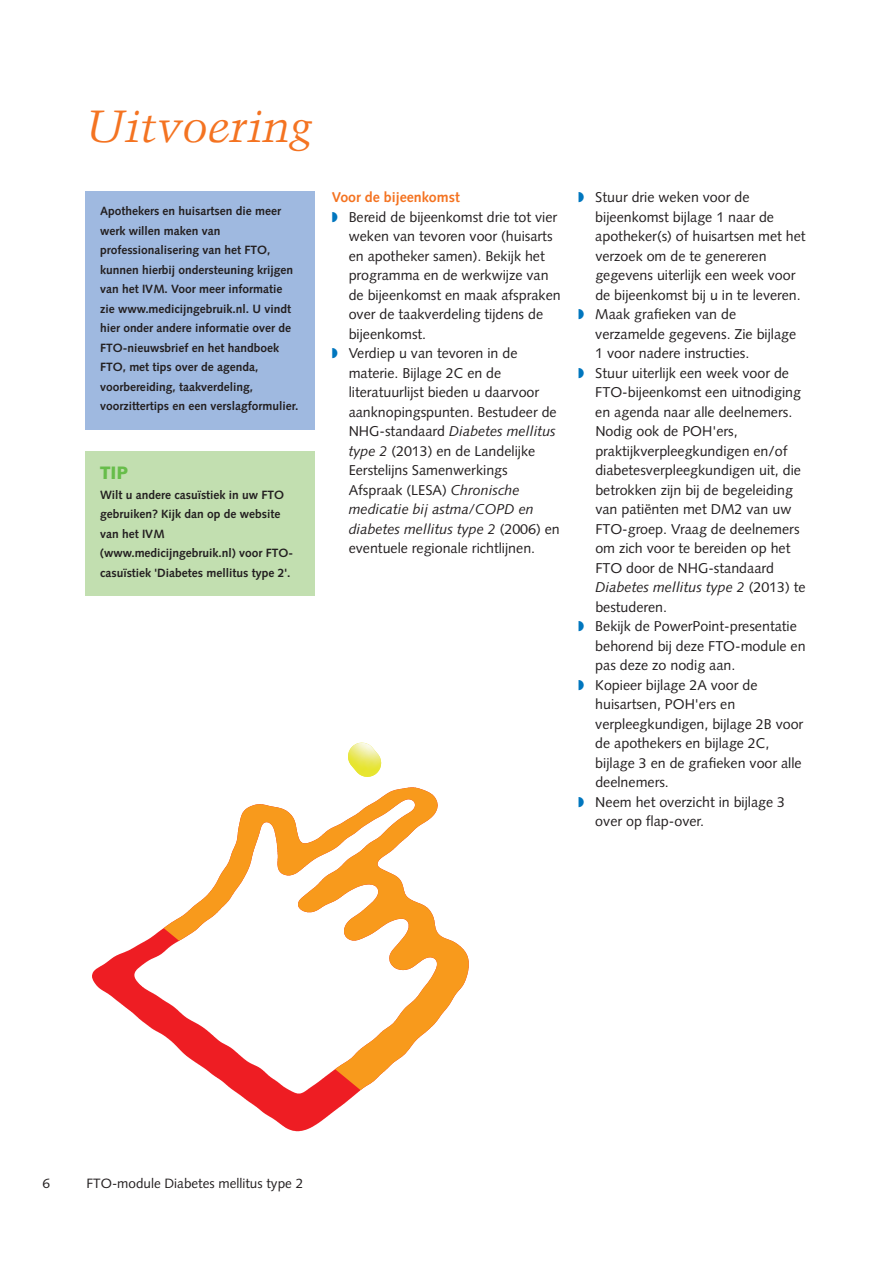
<style>
.page{position:relative;width:893px;height:1263px;background:#fff}
.page>*{position:absolute;margin:0;border:0;box-sizing:border-box;transform-origin:0 0}
.t1{font:italic 45px "Trump Mediaeval";color:#f47321}
.t2{font:900 18px "Syntax";color:#67bd4a}
.t3{font:14.25px/19.5px "Syntax";color:#231f20}
.t4{font:700 14.25px "Syntax";color:#f47321}
.t5{font:13.5px "Syntax";color:#231f20}
.t6{font:700 12px/19.5px "Syntax";color:#231f20}
.s1{font-style:italic}
</style>
<div class="page">
<div style="left:85px;top:191px;width:230px;height:238px;background:#9fb9e0"></div>
<img style="left:92px;top:787px;width:377px;height:345px">
<img style="left:348px;top:742px;width:34px;height:35px">
<div style="left:85px;top:451px;width:230px;height:144px;background:#c2dfb0"></div>
<h1 class="t1" style="left:85px;top:100px;width:229px">Uitvoering</h1>
<p class="t6" style="left:100px;top:203px;width:200px">Apothekers en huisartsen die meer werk willen maken van professionalisering van het FTO, kunnen hierbij ondersteuning krijgen van het IVM. Voor meer informatie zie www.medicijngebruik.nl. U vindt hier onder andere informatie over de FTO-nieuwsbrief en het handboek FTO, met tips over de agenda, voorbereiding, taakverdeling, voorzittertips en een verslagformulier.</p>
<p class="t2" style="left:100px;top:466px;width:29px">TIP</p>
<p class="t6" style="left:100px;top:486px;width:195px">Wilt u andere casuïstiek in uw FTO gebruiken? Kijk dan op de website van het IVM (www.medicijngebruik.nl) voor FTO&shy;casuïstiek 'Diabetes mellitus type 2'.</p>
<p class="t4" style="left:332px;top:191px;width:130px">Voor de bijeenkomst</p>
<p class="t3" style="left:349px;top:208px;width:214px">Bereid de bijeenkomst drie tot vier weken van tevoren voor (huisarts en apotheker samen). Bekijk het programma en de werkwijze van de bijeenkomst en maak afspraken over de taakverdeling tijdens de bijeenkomst.<br>Verdiep u van tevoren in de materie. Bijlage 2C en de literatuurlijst bieden u daarvoor aanknopingspunten. Bestudeer de<br>NHG-standaard <span class="s1">Diabetes mellitus type 2</span> (2013) en de Landelijke<br>Eerstelijns Samenwerkings<br>Afspraak (LESA) <span class="s1">Chronische medicatie bij astma/COPD en diabetes mellitus type 2</span> (2006) en eventuele regionale richtlijnen.</p>
<p class="t3" style="left:595px;top:189px;width:212px">Stuur drie weken voor de bijeenkomst bijlage 1 naar de apotheker(s) of huisartsen met het verzoek om de te genereren gegevens uiterlijk een week voor de bijeenkomst bij u in te leveren.<br>Maak grafieken van de verzamelde gegevens. Zie bijlage<br>1 voor nadere instructies.<br>Stuur uiterlijk een week voor de<br>FTO-bijeenkomst een uitnodiging en agenda naar alle deelnemers.<br>Nodig ook de POH'ers, praktijkverpleegkundigen en/of diabetesverpleegkundigen uit, die betrokken zijn bij de begeleiding van patiënten met DM2 van uw<br>FTO-groep. Vraag de deelnemers om zich voor te bereiden op het<br>FTO door de NHG-standaard<br><span class="s1">Diabetes mellitus type 2</span> (2013) te bestuderen.<br>Bekijk de PowerPoint-presentatie behorend bij deze FTO-module en pas deze zo nodig aan.<br>Kopieer bijlage 2A voor de huisartsen, POH'ers en verpleegkundigen, bijlage 2B voor de apothekers en bijlage 2C, bijlage 3 en de grafieken voor alle deelnemers.<br>Neem het overzicht in bijlage 3 over op flap-over.</p>
<p class="t5" style="left:43px;top:1178px;width:9px">6</p>
<p class="t5" style="left:87px;top:1178px;width:218px">FTO-module Diabetes mellitus type 2</p>
</div>
